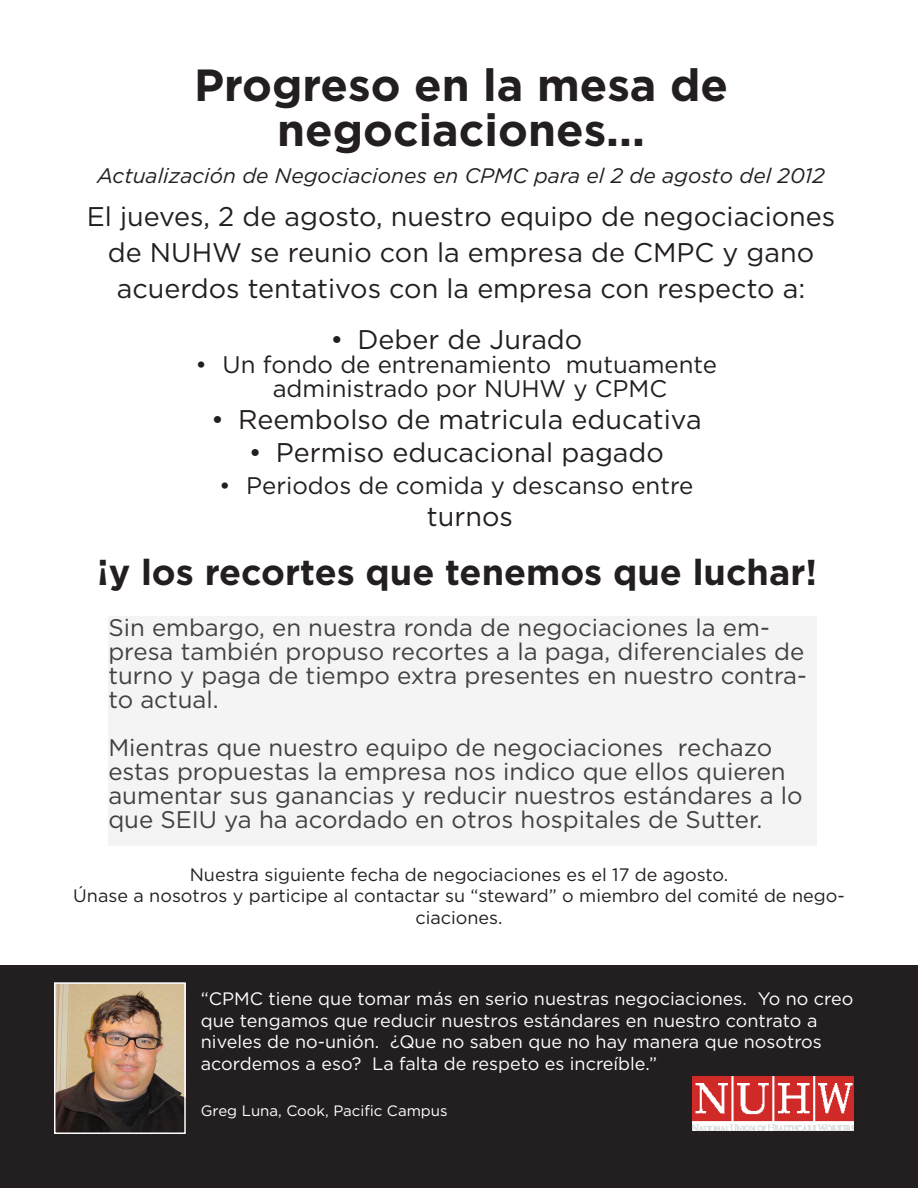
<style>
.page{position:relative;width:918px;height:1188px;background:#fff}
.page>*{position:absolute;margin:0;border:0;box-sizing:border-box;transform-origin:0 0}
.t1{font:700 45px/45px "Gotham";color:#231f20;text-align:center}
.t2{font:700 36px "Gotham";color:#231f20}
.t3{font:27px/36px "Gotham";color:#231f20;text-align:center}
.t4{font:24px/24px "Gotham";color:#231f20}
.t5{font:italic 21px "Gotham";color:#231f20}
.t6{font:18px/21.6px "Gotham";color:#fff}
.t7{font:18px/21.6px "Gotham";color:#231f20;text-align:center}
.t8{font:15px "Gotham";color:#fff}
</style>
<div class="page">
<div style="left:0;top:966px;width:918px;height:222px;background:#231f20"></div>
<img style="left:57px;top:985px;width:126px;height:146px">
<div style="left:54px;top:982px;width:132px;height:152px;border:2px solid #fff"></div>
<img style="left:692px;top:1076px;width:162px;height:55px">
<div style="left:108px;top:617px;width:709px;height:229px;background:#f4f4f4"></div>
<p class="t1" style="left:194px;top:62px;width:536px">Progreso en la mesa de negociaciones...</p>
<p class="t5" style="left:97px;top:162px;width:730px">Actualización de Negociaciones en CPMC para el 2 de agosto del 2012</p>
<p class="t3" style="left:87px;top:198px;width:750px">El jueves, 2 de agosto, nuestro equipo de negociaciones de NUHW se reunio con la empresa de CMPC y gano acuerdos tentativos con la empresa con respecto a:</p>
<p class="t3" style="left:330px;top:321px;width:253px">• Deber de Jurado</p>
<p class="t4" style="left:273px;top:352px;width:446px;text-indent:-77px">• Un fondo de entrenamiento mutuamente administrado por NUHW y CPMC</p>
<p class="t3" style="left:211px;top:401px;width:492px">• Reembolso de matricula educativa</p>
<p class="t3" style="left:249px;top:433px;width:417px">• Permiso educacional pagado</p>
<p class="t4" style="left:219px;top:473px;width:476px">• Periodos de comida y descanso entre</p>
<p class="t3" style="left:427px;top:498px;width:87px">turnos</p>
<p class="t2" style="left:97px;top:548px;width:722px">¡y los recortes que tenemos que luchar!</p>
<p class="t4" style="left:108px;top:615px;width:700px">Sin embargo, en nuestra ronda de negociaciones la em&shy;presa también propuso recortes a la paga, diferenciales de turno y paga de tiempo extra presentes en nuestro contra&shy;to actual.</p>
<p class="t4" style="left:108px;top:735px;width:696px">Mientras que nuestro equipo de negociaciones rechazo estas propuestas la empresa nos indico que ellos quieren aumentar sus ganancias y reducir nuestros estándares a lo que SEIU ya ha acordado en otros hospitales de Sutter.</p>
<p class="t7" style="left:190px;top:863px;width:540px">Nuestra siguiente fecha de negociaciones es el 17 de agosto.</p>
<p class="t7" style="left:73px;top:885px;width:773px">Únase a nosotros y participe al contactar su “steward” o miembro del comité de nego&shy;ciaciones.</p>
<p class="t6" style="left:201px;top:988px;width:654px">“CPMC tiene que tomar más en serio nuestras negociaciones. Yo no creo que tengamos que reducir nuestros estándares en nuestro contrato a niveles de no-unión. ¿Que no saben que no hay manera que nosotros acordemos a eso? La falta de respeto es increíble.”</p>
<p class="t8" style="left:201px;top:1101px;width:248px">Greg Luna, Cook, Pacific Campus</p>
</div>
